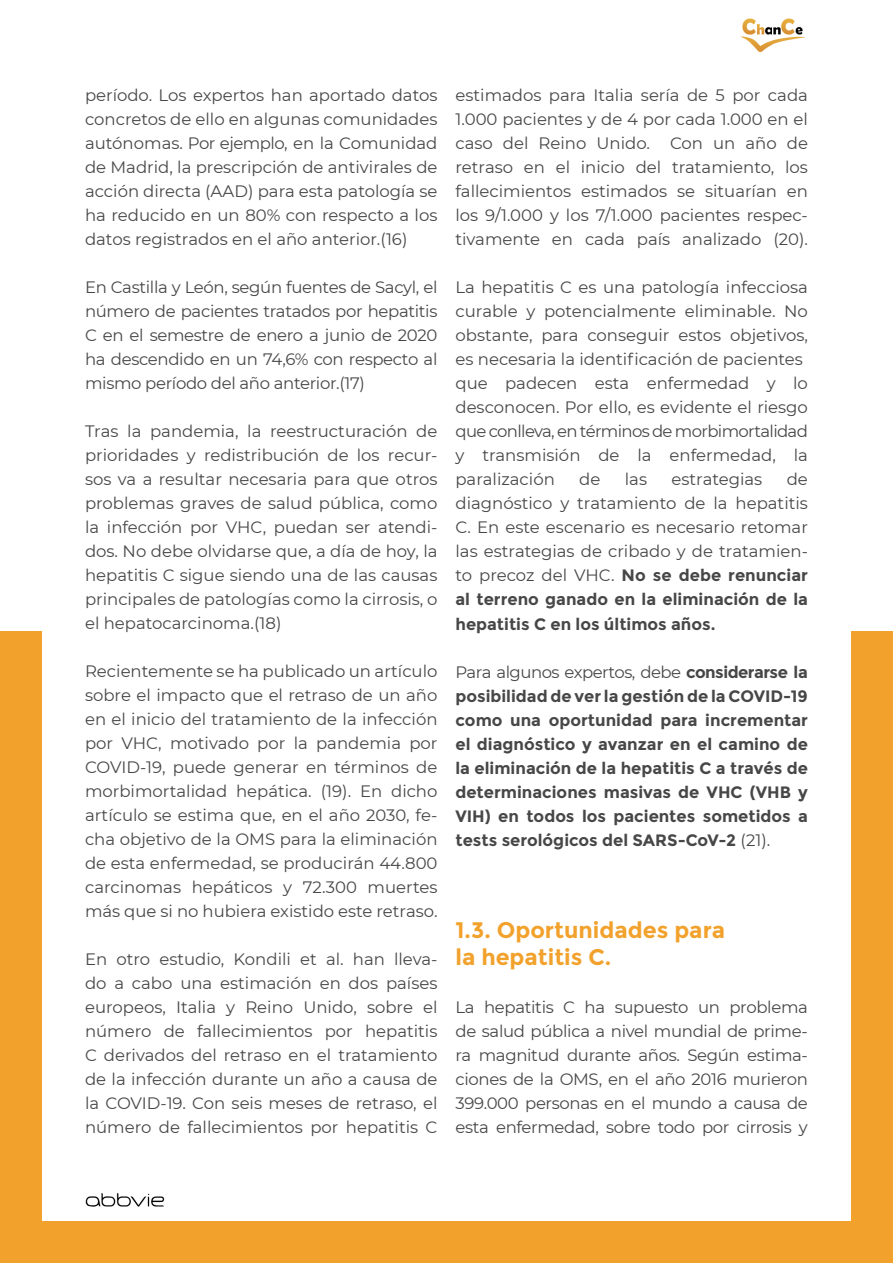
<style>
.page{position:relative;width:893px;height:1263px;background:#fff}
.page>*{position:absolute;margin:0;border:0;box-sizing:border-box;transform-origin:0 0}
.t1{font:700 22.5px/27px "Montserrat";color:#f2a22c}
.t2{font:16.5px/24px "Montserrat";color:#474747;text-align:justify}
.t3{font:700 16.5px/24px "Montserrat";color:#474747;text-align:justify}
.s1{font-weight:700}
.s2{font-weight:400}
</style>
<div class="page">
<div style="left:0;top:631px;width:41px;height:632px;background:#f2a22c"></div>
<div style="left:851px;top:631px;width:41px;height:632px;background:#f2a22c"></div>
<img style="left:741px;top:18px;width:64px;height:34px">
<div style="left:0;top:1222px;width:892px;height:41px;background:#f2a22c"></div>
<img style="left:85px;top:1193px;width:79px;height:14px">
<p class="t2" style="left:85px;top:83px;width:354px">período. Los expertos han aportado datos concretos de ello en algunas comunidades autónomas. Por ejemplo, en la Comunidad de Madrid, la prescripción de antivirales de acción directa (AAD) para esta patología se ha reducido en un 80% con respecto a los datos registrados en el año anterior.(16)</p>
<p class="t2" style="left:85px;top:275px;width:354px">En Castilla y León, según fuentes de Sacyl, el número de pacientes tratados por hepatitis C en el semestre de enero a junio de 2020 ha descendido en un 74,6% con respecto al mismo período del año anterior.(17)</p>
<p class="t2" style="left:85px;top:419px;width:354px">Tras la pandemia, la reestructuración de prioridades y redistribución de los recur&shy;sos va a resultar necesaria para que otros problemas graves de salud pública, como la infección por VHC, puedan ser atendi&shy;dos. No debe olvidarse que, a día de hoy, la hepatitis C sigue siendo una de las causas principales de patologías como la cirrosis, o el hepatocarcinoma.(18)</p>
<p class="t2" style="left:85px;top:659px;width:354px">Recientemente se ha publicado un artículo sobre el impacto que el retraso de un año en el inicio del tratamiento de la infección por VHC, motivado por la pandemia por COVID-19, puede generar en términos de morbimortalidad hepática. (19). En dicho artículo se estima que, en el año 2030, fe&shy;cha objetivo de la OMS para la eliminación de esta enfermedad, se producirán 44.800 carcinomas hepáticos y 72.300 muertes más que si no hubiera existido este retraso.</p>
<p class="t2" style="left:85px;top:947px;width:354px">En otro estudio, Kondili et al. han lleva&shy;do a cabo una estimación en dos países europeos, Italia y Reino Unido, sobre el número de fallecimientos por hepatitis C derivados del retraso en el tratamiento de la infección durante un año a causa de la COVID-19. Con seis meses de retraso, el número de fallecimientos por hepatitis C</p>
<p class="t2" style="left:455px;top:83px;width:354px">estimados para Italia sería de 5 por cada 1.000 pacientes y de 4 por cada 1.000 en el caso del Reino Unido. Con un año de retraso en el inicio del tratamiento, los fallecimientos estimados se situarían en los 9/1.000 y los 7/1.000 pacientes respec&shy;tivamente en cada país analizado (20).</p>
<p class="t2" style="left:455px;top:275px;width:354px;text-align:left">La hepatitis C es una patología infecciosa curable y potencialmente eliminable. No obstante, para conseguir estos objetivos, es necesaria la identificación de pacientes que padecen esta enfermedad y lo desconocen. Por ello, es evidente el riesgo que conlleva, en términos de morbimortalidad y transmisión de la enfermedad, la paralización</p>
<p class="t2" style="left:455px;top:467px;width:354px;text-indent:331px">de diagnóstico y tratamiento de la hepatitis C. En este escenario es necesario retomar las estrategias de cribado y de tratamien&shy;to precoz del VHC. <span class="s1">No se debe renunciar al terreno ganado en la eliminación de la hepatitis C en los últimos años.</span></p>
<p class="t3" style="left:455px;top:660px;width:354px"><span class="s2">Para algunos expertos, debe</span> considerarse la posibilidad de ver la gestión de la COVID-19 como una oportunidad para incrementar el diagnóstico y avanzar en el camino de la eliminación de la hepatitis C a través de determinaciones masivas de VHC (VHB y VIH) en todos los pacientes sometidos a tests serológicos del SARS-CoV-2 <span class="s2">(21).</span></p>
<p class="t2" style="left:579px;top:467px;width:23px">de</p>
<p class="t2" style="left:625px;top:467px;width:24px">las</p>
<p class="t2" style="left:671px;top:467px;width:92px">estrategias</p>
<h1 class="t1" style="left:455px;top:917px;width:271px">1.3. Oportunidades para la hepatitis C.</h1>
<p class="t2" style="left:455px;top:995px;width:354px">La hepatitis C ha supuesto un problema de salud pública a nivel mundial de prime&shy;ra magnitud durante años. Según estima&shy;ciones de la OMS, en el año 2016 murieron 399.000 personas en el mundo a causa de esta enfermedad, sobre todo por cirrosis y</p>
</div>
